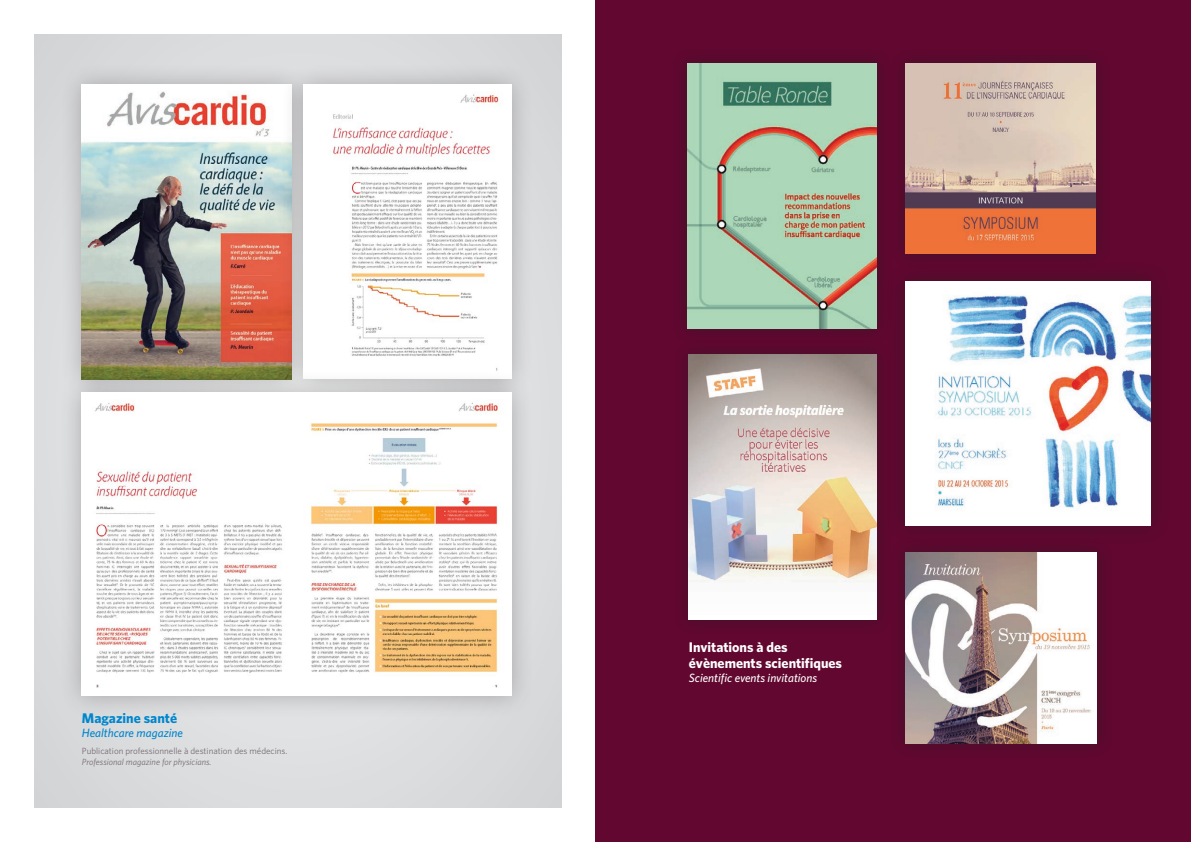
<style>
.page{position:relative;width:1191px;height:842px;background:#fff}
.page>*{position:absolute;margin:0;border:0;box-sizing:border-box;transform-origin:0 0}
.t1{font:700 14px/16px "Whitney";color:#fff}
.t2{font:700 14px "Whitney";color:#0086cc}
.t3{font:italic 500 12px "Whitney";color:#fff}
.t4{font:italic 500 12px "Whitney";color:#0086cc}
.t5{font:9px "Whitney";color:#766d74}
.body_EN{font:italic 9px "Whitney";color:#766d74}
</style>
<div class="page">
<div style="left:34px;top:34px;width:527px;height:774px;background:#dbdcde"></div>
<div style="left:595px;top:0;width:596px;height:842px;background:#610730"></div>
<div style="left:890px;top:48px;width:221px;height:222px;background:#5b092e"></div>
<img style="left:906px;top:64px;width:189px;height:190px">
<div style="left:885px;top:261px;width:285px;height:284px;background:#5c092e"></div>
<img style="left:906px;top:281px;width:244px;height:244px">
<div style="left:890px;top:537px;width:222px;height:222px;background:#5c082e"></div>
<img style="left:906px;top:553px;width:191px;height:190px">
<div style="left:673px;top:339px;width:219px;height:296px;background:#5c092e"></div>
<img style="left:689px;top:355px;width:187px;height:264px">
<div style="left:671px;top:48px;width:221px;height:296px;background:#231f20;opacity:.5"></div>
<img style="left:687px;top:64px;width:189px;height:264px">
<div style="left:59px;top:62px;width:255px;height:340px;background:#231f20;opacity:.3"></div>
<img style="left:82px;top:85px;width:198px;height:284px">
<div style="left:280px;top:62px;width:254px;height:340px;background:#231f20;opacity:.3"></div>
<img style="left:303px;top:85px;width:208px;height:284px">
<div style="left:58px;top:369px;width:476px;height:350px;background:#231f20;opacity:.3"></div>
<img style="left:82px;top:393px;width:215px;height:303px">
<svg style="left:297px;top:393px;width:214px;height:303px;background:#f4e8da"></svg>
<h3 class="t2" style="left:82px;top:710px;width:97px">Magazine santé</h3>
<h4 class="t4" style="left:82px;top:726px;width:103px">Healthcare magazine</h4>
<p class="t5" style="left:82px;top:745px;width:207px">Publication professionnelle à destination des médecins.</p>
<p class="body_EN" style="left:82px;top:756px;width:131px">Professional magazine for physicians.</p>
<h3 class="t1" style="left:689px;top:639px;width:155px">Invitations à des évènements scientifiques</h3>
<h4 class="t3" style="left:689px;top:671px;width:130px">Scientific events invitations</h4>
</div>
